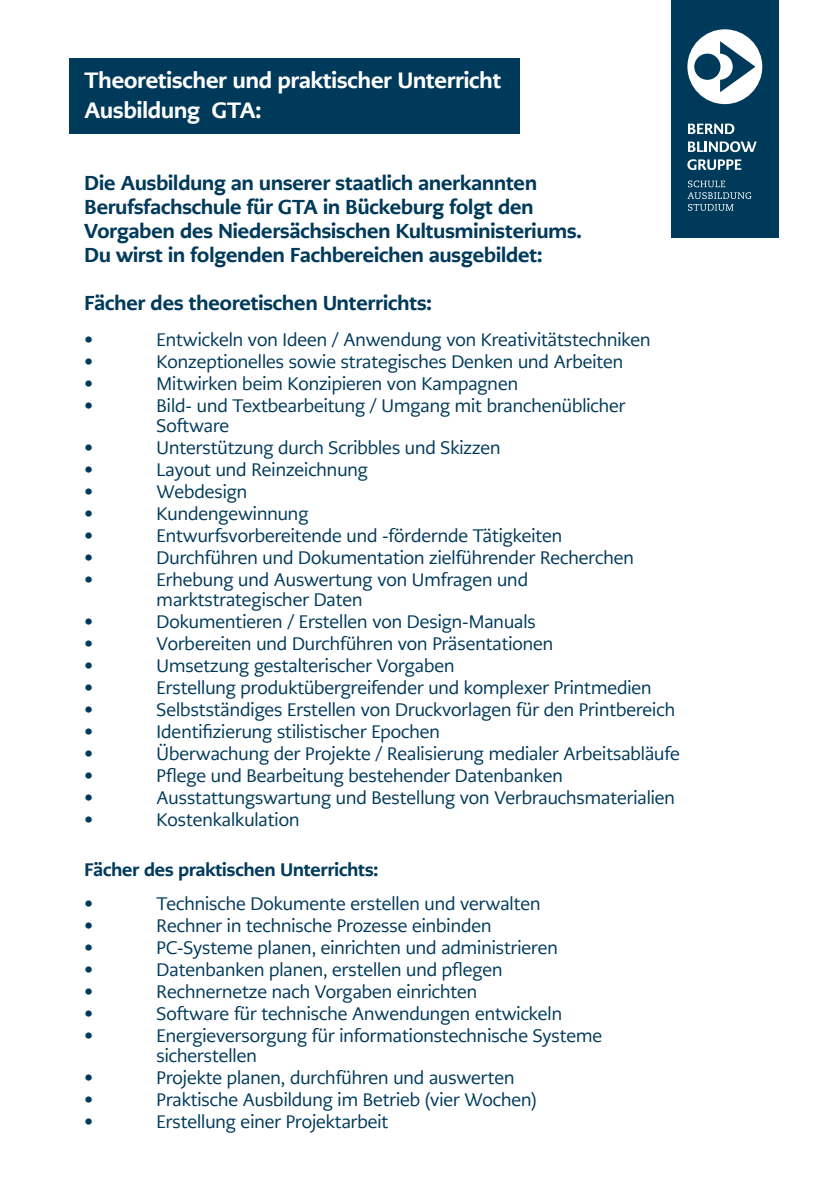
<style>
.page{position:relative;width:840px;height:1191px;background:#fff}
.page>*{position:absolute;margin:0;border:0;box-sizing:border-box;transform-origin:0 0}
.t1{font:800 22px/30px "PMN Caecilia Sans Head";color:#fff}
.t2{font:800 20px/24px "PMN Caecilia Sans Head";color:#003a5b}
.t3{font:18px/20px "PMN Caecilia Sans Head";color:#003a5b}
.t4{font:800 18px "PMN Caecilia Sans Head";color:#003a5b}
</style>
<div class="page">
<div style="left:69px;top:58px;width:450px;height:76px;background:#003a5b"></div>
<div style="left:670px;top:0;width:108px;height:238px;background:#003a5b"></div>
<svg style="left:687px;top:181px;width:64px;height:30px"></svg>
<svg style="left:688px;top:124px;width:46px;height:10px"></svg>
<svg style="left:688px;top:141px;width:68px;height:11px"></svg>
<svg style="left:687px;top:159px;width:54px;height:11px"></svg>
<div style="left:687px;top:29px;width:74px;height:75px;background:#fff;border-radius:50%"></div>
<svg style="left:719px;top:41px;width:36px;height:51px"></svg>
<div style="left:694px;top:54px;width:26px;height:26px;background:#003a5b;border-radius:50%"></div>
<p class="t1" style="left:84px;top:65px;width:418px">Theoretischer und praktischer Unterricht<br>Ausbildung GTA:</p>
<p class="t2" style="left:84px;top:171px;width:498px">Die Ausbildung an unserer staatlich anerkannten Berufsfachschule für GTA in Bückeburg folgt den Vorgaben des Niedersächsischen Kultusministeriums.<br>Du wirst in folgenden Fachbereichen ausgebildet:</p>
<p class="t2" style="left:84px;top:291px;width:348px">Fächer des theoretischen Unterrichts:</p>
<p class="t3" style="left:84px;top:330px;width:10px">•</p>
<p class="t3" style="left:156px;top:330px;width:495px">Entwickeln von Ideen / Anwendung von Kreativitätstechniken</p>
<p class="t3" style="left:84px;top:352px;width:10px">•</p>
<p class="t3" style="left:156px;top:352px;width:468px">Konzeptionelles sowie strategisches Denken und Arbeiten</p>
<p class="t3" style="left:84px;top:374px;width:10px">•</p>
<p class="t3" style="left:156px;top:374px;width:363px">Mitwirken beim Konzipieren von Kampagnen</p>
<p class="t3" style="left:84px;top:396px;width:10px">•</p>
<p class="t3" style="left:156px;top:396px;width:470px">Bild- und Textbearbeitung / Umgang mit branchenüblicher<br>Software</p>
<p class="t3" style="left:84px;top:438px;width:10px">•</p>
<p class="t3" style="left:156px;top:438px;width:345px">Unterstützung durch Scribbles und Skizzen</p>
<p class="t3" style="left:84px;top:460px;width:10px">•</p>
<p class="t3" style="left:156px;top:460px;width:213px">Layout und Reinzeichnung</p>
<p class="t3" style="left:84px;top:482px;width:10px">•</p>
<p class="t3" style="left:156px;top:482px;width:92px">Webdesign</p>
<p class="t3" style="left:84px;top:504px;width:10px">•</p>
<p class="t3" style="left:156px;top:504px;width:153px">Kundengewinnung</p>
<p class="t3" style="left:84px;top:526px;width:10px">•</p>
<p class="t3" style="left:156px;top:526px;width:407px">Entwurfsvorbereitende und -fördernde Tätigkeiten</p>
<p class="t3" style="left:84px;top:548px;width:10px">•</p>
<p class="t3" style="left:156px;top:548px;width:478px">Durchführen und Dokumentation zielführender Recherchen</p>
<p class="t3" style="left:84px;top:570px;width:10px">•</p>
<p class="t3" style="left:156px;top:570px;width:373px">Erhebung und Auswertung von Umfragen und marktstrategischer Daten</p>
<p class="t3" style="left:84px;top:612px;width:10px">•</p>
<p class="t3" style="left:156px;top:612px;width:380px">Dokumentieren / Erstellen von Design-Manuals</p>
<p class="t3" style="left:84px;top:634px;width:10px">•</p>
<p class="t3" style="left:156px;top:634px;width:398px">Vorbereiten und Durchführen von Präsentationen</p>
<p class="t3" style="left:84px;top:656px;width:10px">•</p>
<p class="t3" style="left:156px;top:656px;width:299px">Umsetzung gestalterischer Vorgaben</p>
<p class="t3" style="left:84px;top:678px;width:10px">•</p>
<p class="t3" style="left:156px;top:678px;width:496px">Erstellung produktübergreifender und komplexer Printmedien</p>
<p class="t3" style="left:84px;top:700px;width:10px">•</p>
<p class="t3" style="left:156px;top:700px;width:519px">Selbstständiges Erstellen von Druckvorlagen für den Printbereich</p>
<p class="t3" style="left:84px;top:722px;width:10px">•</p>
<p class="t3" style="left:156px;top:722px;width:284px">Identifizierung stilistischer Epochen</p>
<p class="t3" style="left:84px;top:744px;width:10px">•</p>
<p class="t3" style="left:156px;top:744px;width:524px">Überwachung der Projekte / Realisierung medialer Arbeitsabläufe</p>
<p class="t3" style="left:84px;top:766px;width:10px">•</p>
<p class="t3" style="left:156px;top:766px;width:407px">Pflege und Bearbeitung bestehender Datenbanken</p>
<p class="t3" style="left:84px;top:788px;width:10px">•</p>
<p class="t3" style="left:156px;top:788px;width:519px">Ausstattungswartung und Bestellung von Verbrauchsmaterialien</p>
<p class="t3" style="left:84px;top:810px;width:10px">•</p>
<p class="t3" style="left:156px;top:810px;width:144px">Kostenkalkulation</p>
<p class="t4" style="left:84px;top:857px;width:295px">Fächer des praktischen Unterrichts:</p>
<p class="t3" style="left:84px;top:893px;width:10px">•</p>
<p class="t3" style="left:156px;top:893px;width:385px">Technische Dokumente erstellen und verwalten</p>
<p class="t3" style="left:84px;top:915px;width:10px">•</p>
<p class="t3" style="left:156px;top:915px;width:336px">Rechner in technische Prozesse einbinden</p>
<p class="t3" style="left:84px;top:937px;width:10px">•</p>
<p class="t3" style="left:156px;top:937px;width:402px">PC-Systeme planen, einrichten und administrieren</p>
<p class="t3" style="left:84px;top:959px;width:10px">•</p>
<p class="t3" style="left:156px;top:959px;width:347px">Datenbanken planen, erstellen und pflegen</p>
<p class="t3" style="left:84px;top:981px;width:10px">•</p>
<p class="t3" style="left:156px;top:981px;width:322px">Rechnernetze nach Vorgaben einrichten</p>
<p class="t3" style="left:84px;top:1003px;width:10px">•</p>
<p class="t3" style="left:156px;top:1003px;width:407px">Software für technische Anwendungen entwickeln</p>
<p class="t3" style="left:84px;top:1025px;width:10px">•</p>
<p class="t3" style="left:156px;top:1025px;width:447px">Energieversorgung für informationstechnische Systeme sicherstellen</p>
<p class="t3" style="left:84px;top:1067px;width:10px">•</p>
<p class="t3" style="left:156px;top:1067px;width:359px">Projekte planen, durchführen und auswerten</p>
<p class="t3" style="left:84px;top:1089px;width:10px">•</p>
<p class="t3" style="left:156px;top:1089px;width:381px">Praktische Ausbildung im Betrieb (vier Wochen)</p>
<p class="t3" style="left:84px;top:1111px;width:10px">•</p>
<p class="t3" style="left:156px;top:1111px;width:233px">Erstellung einer Projektarbeit</p>
</div>
